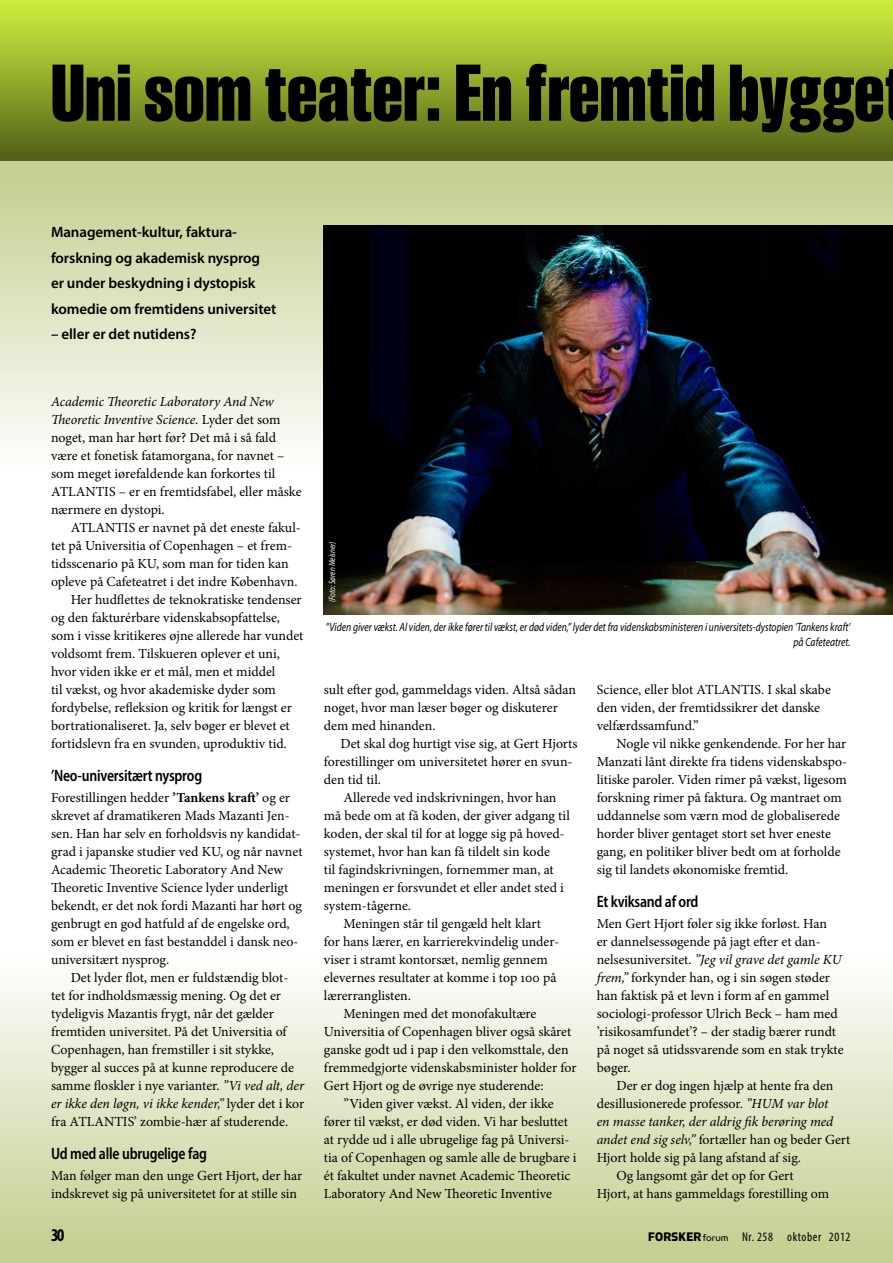
<style>
.page{position:relative;width:893px;height:1263px;background:#fff}
.page>*{position:absolute;margin:0;border:0;box-sizing:border-box;transform-origin:0 0}
.t1{font:700 82.5px "Smart Sans Std";color:#000}
.t2{font:700 condensed 18px "Myriad Pro";color:#000}
.t3{font:600 semi-condensed 16.5px "Myriad Pro";letter-spacing:-.015em;color:#000;scale:.9 1}
.t4{font:600 15px/25.5px "Myriad Pro";letter-spacing:-.005em;color:#000}
.t5{font:13.8px/18px "Minion Pro";color:#000}
.t6{font:italic 13.8px "Minion Pro";letter-spacing:-.005em;color:#000}
.t7{font:condensed 12.75px "Myriad Pro";letter-spacing:.05em;color:#000}
.t8{font:italic 12px/15px "Myriad Pro";color:#000;text-align:right;scale:.8 1}
.t9{font:italic 9px "Myriad Pro";color:#fff;scale:.8 1}
.s1{font-style:italic}
.s2{font-weight:700}
.s3{font-family:"Simian Display Chimpanzee";font-stretch:normal;font-size:13.95px}
.s4{font-family:"Simian Display Orangutan";font-stretch:normal;font-size:11.4px}
</style>
<div class="page">
<div style="left:0;top:149px;width:893px;height:321px;background:linear-gradient(to bottom,#bfcc89,#fefefe)"></div>
<div style="left:0;top:0;width:893px;height:160px;background:linear-gradient(to bottom,#cff33e,#546219)"></div>
<div style="left:0;top:955px;width:893px;height:308px;background:linear-gradient(to bottom,#fefefe,#c1ce8e)"></div>
<img style="left:324px;top:225px;width:569px;height:389px">
<h1 class="t1" style="left:51px;top:47px;width:835px">Uni som teater: En fremtid bygge</h1>
<p class="t4" style="left:51px;top:219px;width:227px">Management-kultur, faktura&shy;forskning og akademisk nysprog er under beskydning i dystopisk komedie om fremtidens universitet</p>
<p class="t4" style="left:51px;top:321px;width:147px">– eller er det nutidens?</p>
<p class="t5" style="left:51px;top:392px;width:252px"><span class="s1">Academic Theoretic Laboratory And New Theoretic Inventive Science.</span> Lyder det som noget, man har hørt før? Det må i så fald være et fonetisk fatamorgana, for navnet – som meget iørefaldende kan forkortes til ATLANTIS – er en fremtidsfabel, eller måske nærmere en dystopi.</p>
<p class="t5" style="left:71px;top:518px;width:232px">ATLANTIS er navnet på det eneste fakul-</p>
<p class="t5" style="left:51px;top:536px;width:242px">tet på Universitia of Copenhagen – et frem-</p>
<p class="t5" style="left:51px;top:554px;width:239px">tidsscenario på KU, som man for tiden kan</p>
<p class="t5" style="left:51px;top:572px;width:248px">opleve på Cafeteatret i det indre København.</p>
<p class="t5" style="left:71px;top:590px;width:233px">Her hudflettes de teknokratiske tendenser</p>
<p class="t5" style="left:51px;top:608px;width:230px">og den fakturérbare videnskabsopfattelse,</p>
<p class="t5" style="left:51px;top:626px;width:254px">som i visse kritikeres øjne allerede har vundet</p>
<p class="t5" style="left:51px;top:644px;width:230px">voldsomt frem. Tilskueren oplever et uni,</p>
<p class="t5" style="left:51px;top:662px;width:226px">hvor viden ikke er et mål, men et middel</p>
<p class="t5" style="left:51px;top:680px;width:226px">til vækst, og hvor akademiske dyder som</p>
<p class="t5" style="left:51px;top:698px;width:242px">fordybelse, refleksion og kritik for længst er</p>
<p class="t5" style="left:51px;top:716px;width:240px">bortrationaliseret. Ja, selv bøger er blevet et</p>
<p class="t5" style="left:51px;top:734px;width:237px">fortidslevn fra en svunden, uproduktiv tid.</p>
<p class="t3" style="left:51px;top:765px;width:169px">’Neo-universitært nysprog</p>
<p class="t5" style="left:51px;top:788px;width:253px">Forestillingen hedder <span class="s2">’Tankens kraft’</span> og er skrevet af dramatikeren Mads Mazanti Jen&shy;sen. Han har selv en forholdsvis ny kandidat&shy;grad i japanske studier ved KU, og når navnet Academic Theoretic Laboratory And New Theoretic Inventive Science lyder underligt bekendt, er det nok fordi Mazanti har hørt og genbrugt en god hatfuld af de engelske ord, som er blevet en fast bestanddel i dansk neo&shy;universitært nysprog.</p>
<p class="t5" style="left:51px;top:968px;width:255px;text-indent:20px">Det lyder flot, men er fuldstændig blot&shy;tet for indholdsmæssig mening. Og det er tydeligvis Mazantis frygt, når det gælder fremtiden universitet. På det Universitia of Copenhagen, han fremstiller i sit stykke, bygger al succes på at kunne reproducere de samme floskler i nye varianter. <span class="s1">”Vi ved alt, der er ikke den løgn, vi ikke kender,”</span> lyder det i kor fra ATLANTIS’ zombie-hær af studerende.</p>
<p class="t3" style="left:51px;top:1143px;width:175px">Ud med alle ubrugelige fag</p>
<p class="t5" style="left:51px;top:1166px;width:253px">Man følger man den unge Gert Hjort, der har indskrevet sig på universitetet for at stille sin</p>
<p class="t9" style="left:327px;top:602px;width:77px;rotate:-90deg">(Foto: Søren Meisner)</p>
<p class="t8" style="left:326px;top:620px;width:657px">”Viden giver vækst. Al viden, der ikke fører til vækst, er død viden,” lyder det fra videnskabsministeren i universitets-dystopien ’Tankens kraft’ på Cafeteatret.</p>
<p class="t5" style="left:324px;top:680px;width:254px">sult efter god, gammeldags viden. Altså sådan noget, hvor man læser bøger og diskuterer dem med hinanden.</p>
<p class="t5" style="left:340px;top:734px;width:239px">Det skal dog hurtigt vise sig, at Gert Hjorts</p>
<p class="t5" style="left:324px;top:752px;width:250px">forestillinger om universitetet hører en svun-</p>
<p class="t5" style="left:324px;top:770px;width:59px">den tid til.</p>
<p class="t5" style="left:344px;top:788px;width:215px">Allerede ved indskrivningen, hvor han</p>
<p class="t5" style="left:324px;top:806px;width:247px">må bede om at få koden, der giver adgang til</p>
<p class="t5" style="left:324px;top:824px;width:242px">koden, der skal til for at logge sig på hoved-</p>
<p class="t5" style="left:324px;top:842px;width:228px">systemet, hvor han kan få tildelt sin kode</p>
<p class="t5" style="left:324px;top:860px;width:231px">til fagindskrivningen, fornemmer man, at</p>
<p class="t5" style="left:324px;top:878px;width:242px">meningen er forsvundet et eller andet sted i</p>
<p class="t5" style="left:324px;top:896px;width:89px">system-tågerne.</p>
<p class="t5" style="left:344px;top:914px;width:199px">Meningen står til gengæld helt klart</p>
<p class="t5" style="left:324px;top:932px;width:237px">for hans lærer, en karrierekvindelig under-</p>
<p class="t5" style="left:324px;top:950px;width:225px">viser i stramt kontorsæt, nemlig gennem</p>
<p class="t5" style="left:324px;top:968px;width:234px">elevernes resultater at komme i top 100 på</p>
<p class="t5" style="left:324px;top:986px;width:89px">lærerranglisten.</p>
<p class="t5" style="left:344px;top:1004px;width:194px">Meningen med det monofakultære</p>
<p class="t5" style="left:324px;top:1022px;width:249px">Universitia of Copenhagen bliver også skåret</p>
<p class="t5" style="left:324px;top:1040px;width:246px">ganske godt ud i pap i den velkomsttale, den</p>
<p class="t5" style="left:324px;top:1058px;width:254px">fremmedgjorte videnskabsminister holder for</p>
<p class="t5" style="left:324px;top:1076px;width:221px">Gert Hjort og de øvrige nye studerende:</p>
<p class="t5" style="left:344px;top:1094px;width:212px">”Viden giver vækst. Al viden, der ikke</p>
<p class="t5" style="left:324px;top:1112px;width:246px">fører til vækst, er død viden. Vi har besluttet</p>
<p class="t5" style="left:324px;top:1130px;width:247px">at rydde ud i alle ubrugelige fag på Universi-</p>
<p class="t5" style="left:324px;top:1148px;width:254px">tia of Copenhagen og samle alle de brugbare i</p>
<p class="t5" style="left:324px;top:1166px;width:248px">ét fakultet under navnet Academic Theoretic</p>
<p class="t5" style="left:324px;top:1184px;width:230px">Laboratory And New Theoretic Inventive</p>
<p class="t5" style="left:597px;top:680px;width:236px">Science, eller blot ATLANTIS. I skal skabe den viden, der fremtidssikrer det danske velfærdssamfund.”</p>
<p class="t5" style="left:597px;top:734px;width:252px;text-indent:20px">Nogle vil nikke genkendende. For her har Manzati lånt direkte fra tidens videnskabspo&shy;litiske paroler. Viden rimer på vækst, ligesom forskning rimer på faktura. Og mantraet om uddannelse som værn mod de globaliserede horder bliver gentaget stort set hver eneste gang, en politiker bliver bedt om at forholde sig til landets økonomiske fremtid.</p>
<p class="t3" style="left:597px;top:891px;width:115px">Et kviksand af ord</p>
<p class="t5" style="left:597px;top:914px;width:248px">Men Gert Hjort føler sig ikke forløst. Han<br>er dannelsessøgende på jagt efter et dan&shy;nelsesuniversitet. <span class="s1">”Jeg vil grave det gamle KU frem,”</span> forkynder han, og i sin søgen støder han faktisk på et levn i form af en gammel sociologi-professor Ulrich Beck – ham med ’risikosamfundet’? – der stadig bærer rundt på noget så utidssvarende som en stak trykte bøger.</p>
<p class="t5" style="left:616px;top:1076px;width:219px">Der er dog ingen hjælp at hente fra den</p>
<p class="t5" style="left:597px;top:1094px;width:233px">desillusionerede professor. <span class="s1">”HUM var blot</span></p>
<p class="t6" style="left:597px;top:1112px;width:238px">en masse tanker, der aldrig fik berøring med</p>
<p class="t5" style="left:597px;top:1130px;width:255px"><span class="s1">andet end sig selv,”</span> fortæller han og beder Gert</p>
<p class="t5" style="left:597px;top:1148px;width:206px">Hjort holde sig på lang afstand af sig.</p>
<p class="t5" style="left:616px;top:1166px;width:179px">Og langsomt går det op for Gert</p>
<p class="t5" style="left:597px;top:1184px;width:234px">Hjort, at hans gammeldags forestilling om</p>
<h2 class="t2" style="left:51px;top:1224px;width:15px">30</h2>
<p class="t7" style="left:648px;top:1229px;width:204px"><span class="s3">FORSKER</span><span class="s4">forum</span> Nr. 258 oktober 2012</p>
</div>
